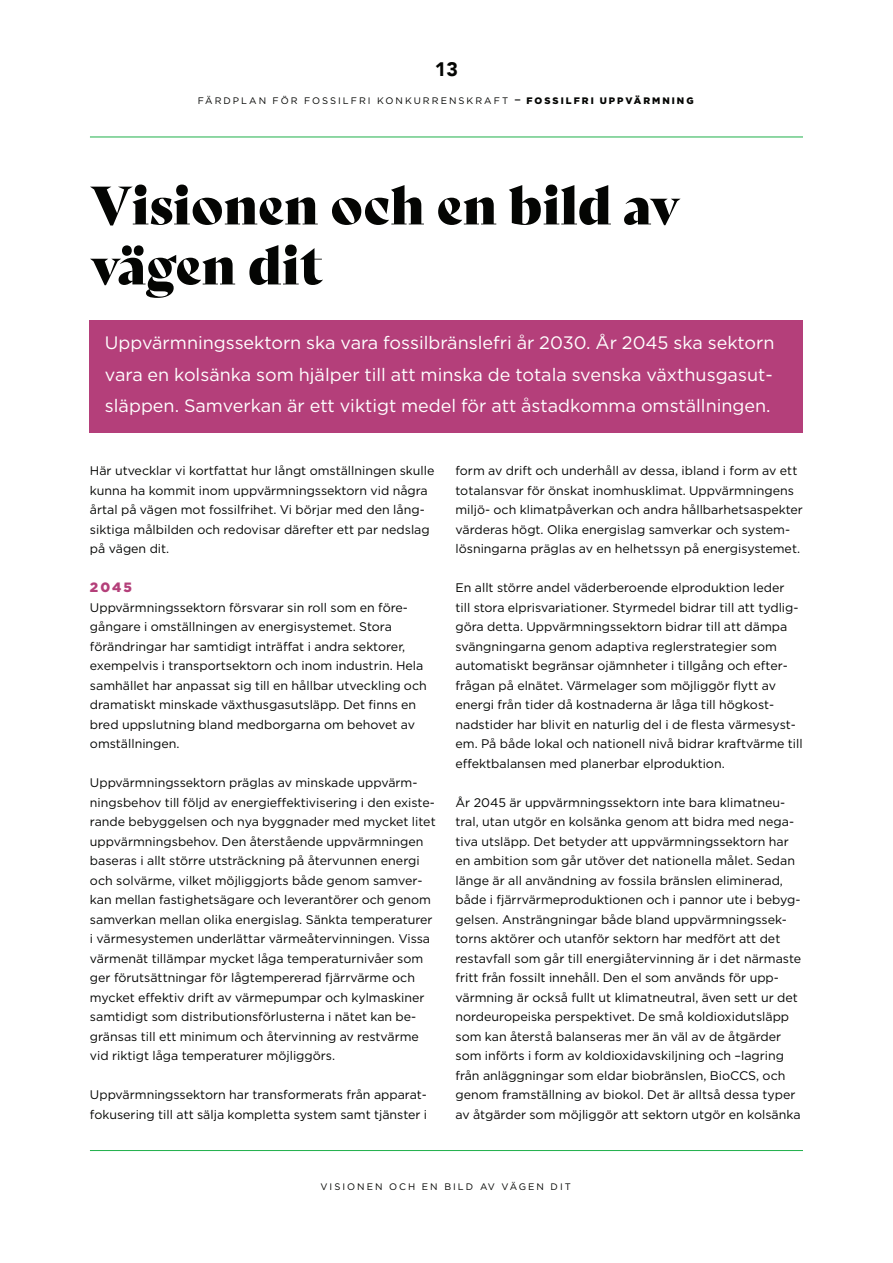
<style>
.page{position:relative;width:893px;height:1263px;background:#fff}
.page>*{position:absolute;margin:0;border:0;box-sizing:border-box;transform-origin:0 0}
.t1{font:52.5px/60px "Bely Display";color:#040503}
.t2{font:900 19.5px "Avenir";color:#040503}
.t3{font:18px/31.5px "Gotham";color:#fff;text-align:justify}
.t4{font:900 13.5px "Gotham";color:#b4407a}
.t5{font:12.45px/19.5px "Gotham";color:#040503}
.t6{font:9.45px "Gotham";letter-spacing:.215em;color:#040503}
.s1{font-size:13.5px}
.s2{font-weight:900}
</style>
<div class="page">
<hr style="left:90px;top:137px;width:713px;height:1px;background:#20b04b">
<hr style="left:90px;top:1150px;width:713px;height:1px;background:#20b04b">
<div style="left:90px;top:320px;width:713px;height:112px;background:#b43f7a"></div>
<h2 class="t2" style="left:435px;top:56px;width:25px">13</h2>
<p class="t6" style="left:198px;top:98px;width:497px">FÄRDPLAN FÖR FOSSILFRI KONKURRENSKRAFT <span class="s1">–</span> <span class="s2">FOSSILFRI UPPVÄRMNING</span></p>
<h1 class="t1" style="left:90px;top:180px;width:592px">Visionen och en bild av vägen dit</h1>
<h3 class="t3" style="left:105px;top:328px;width:671px">Uppvärmningssektorn ska vara fossilbränslefri år 2030. År 2045 ska sektorn vara en kolsänka som hjälper till att minska de totala svenska växthusgasut&shy;släppen. Samverkan är ett viktigt medel för att åstadkomma omställningen.</h3>
<p class="t5" style="left:90px;top:462px;width:346px">Här utvecklar vi kortfattat hur långt omställningen skulle kunna ha kommit inom uppvärmningssektorn vid några årtal på vägen mot fossilfrihet. Vi börjar med den lång&shy;siktiga målbilden och redovisar därefter ett par nedslag på vägen dit.</p>
<p class="t4" style="left:90px;top:583px;width:44px">2045</p>
<p class="t5" style="left:90px;top:598px;width:338px">Uppvärmningssektorn försvarar sin roll som en före&shy;gångare i omställningen av energisystemet. Stora förändringar har samtidigt inträffat i andra sektorer, exempelvis i transportsektorn och inom industrin. Hela samhället har anpassat sig till en hållbar utveckling och dramatiskt minskade växthusgasutsläpp. Det finns en bred uppslutning bland medborgarna om behovet av omställningen.</p>
<p class="t5" style="left:90px;top:774px;width:347px">Uppvärmningssektorn präglas av minskade uppvärm&shy;ningsbehov till följd av energieffektivisering i den existe&shy;rande bebyggelsen och nya byggnader med mycket litet uppvärmningsbehov. Den återstående uppvärmningen baseras i allt större utsträckning på återvunnen energi och solvärme, vilket möjliggjorts både genom samver&shy;kan mellan fastighetsägare och leverantörer och genom samverkan mellan olika energislag. Sänkta temperaturer i värmesystemen underlättar värmeåtervinningen. Vissa värmenät tillämpar mycket låga temperaturnivåer som ger förutsättningar för lågtempererad fjärrvärme och mycket effektiv drift av värmepumpar och kylmaskiner samtidigt som distributionsförlusterna i nätet kan be&shy;gränsas till ett minimum och återvinning av restvärme vid riktigt låga temperaturer möjliggörs.</p>
<p class="t5" style="left:90px;top:1086px;width:339px">Uppvärmningssektorn har transformerats från apparat&shy;fokusering till att sälja kompletta system samt tjänster i</p>
<p class="t5" style="left:455px;top:462px;width:349px">form av drift och underhåll av dessa, ibland i form av ett totalansvar för önskat inomhusklimat. Uppvärmningens miljö- och klimatpåverkan och andra hållbarhetsaspekter värderas högt. Olika energislag samverkar och system&shy;lösningarna präglas av en helhetssyn på energisystemet.</p>
<p class="t5" style="left:455px;top:579px;width:349px">En allt större andel väderberoende elproduktion leder<br>till stora elprisvariationer. Styrmedel bidrar till att tydlig&shy;göra detta. Uppvärmningssektorn bidrar till att dämpa svängningarna genom adaptiva reglerstrategier som automatiskt begränsar ojämnheter i tillgång och efter&shy;frågan på elnätet. Värmelager som möjliggör flytt av energi från tider då kostnaderna är låga till högkost&shy;nadstider har blivit en naturlig del i de flesta värmes y st&shy;em. På både lokal och nationell nivå bidrar kraftvärme till effektbalansen med planerbar elproduktion.</p>
<p class="t5" style="left:455px;top:793px;width:347px">År 2045 är uppvärmningssektorn inte bara klimatneu&shy;tral, utan utgör en kolsänka genom att bidra med nega&shy;tiva utsläpp. Det betyder att uppvärmningssektorn har en ambition som går utöver det nationella målet. Sedan länge är all användning av fossila bränslen eliminerad, både i fjärrvärmeproduktionen och i pannor ute i bebyg&shy;gelsen. Ansträngningar både bland uppvärmningssek&shy;torns aktörer och utanför sektorn har medfört att det restavfall som går till energiåtervinning är i det närmaste fritt från fossilt innehåll. Den el som används för upp&shy;värmning är också fullt ut klimatneutral, även sett ur det nordeuropeiska perspektivet. De små koldioxidutsläpp som kan återstå balanseras mer än väl av de åtgärder som införts i form av koldioxidavskiljning och –lagring från anläggningar som eldar biobränslen, BioCCS, och genom framställning av biokol. Det är alltså dessa typer av åtgärder som möjliggör att sektorn utgör en kolsänka</p>
<p class="t6" style="left:320px;top:1183px;width:252px">VISIONEN OCH EN BILD AV VÄGEN DIT</p>
</div>
